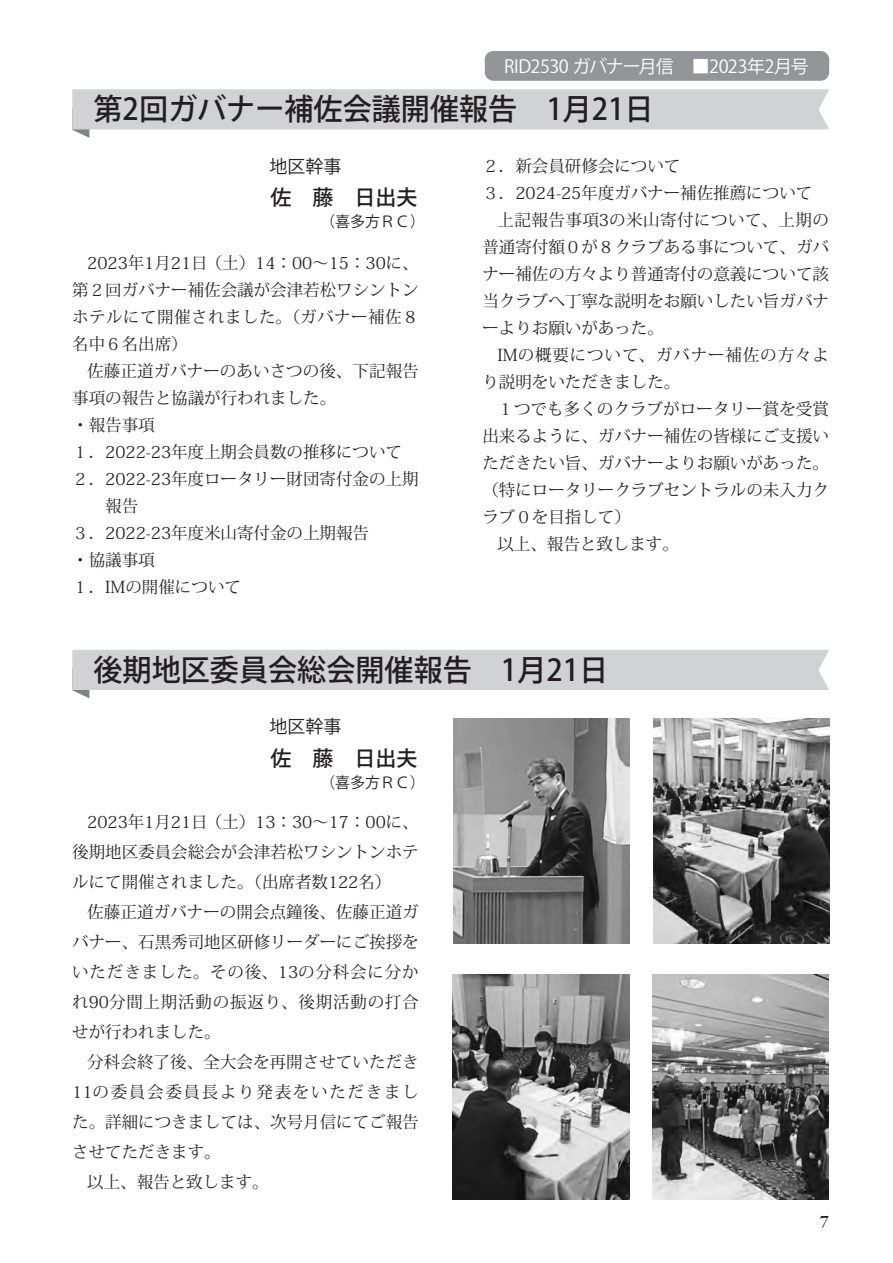
<style>
.page{position:relative;width:893px;height:1263px;background:#fff}
.page>*{position:absolute;margin:0;border:0;box-sizing:border-box;transform-origin:0 0}
.t1{font:500 30px "Koz Go Pr 6 N";color:#231f20}
.t2{font:500 21px "Koz Go Pr 6 N";color:#231f20}
.t3{font:18px "Koz Go Pr 6 N";letter-spacing:-.04em;color:#fff}
.t4{font:18px "Koz Go Pr 6 N";color:#231f20}
.t5{font:600 18px "Garamond Premr Pro";color:#231f20}
.t6{font:16.5px/27px "Koz Min Pr 6 N";color:#231f20;text-align:justify}
.t7{font:16.5px "Koz Min Pr 6 N";letter-spacing:.03em;color:#231f20}
.t8{font:16.5px "Koz Min Pr 6 N";letter-spacing:.055em;color:#231f20}
.t9{font:16.5px "Koz Min Pr 6 N";letter-spacing:.105em;color:#231f20}
.t10{font:15px "Koz Go Pr 6 N";color:#231f20}
</style>
<div class="page">
<div style="left:485px;top:51px;width:344px;height:30px;background:#939598;border-radius:9px"></div>
<svg style="left:72px;top:89px;width:757px;height:49px"></svg>
<svg style="left:72px;top:650px;width:757px;height:48px"></svg>
<img style="left:453px;top:718px;width:177px;height:225px">
<img style="left:653px;top:718px;width:176px;height:225px">
<img style="left:453px;top:974px;width:176px;height:225px">
<img style="left:653px;top:974px;width:176px;height:225px">
<p class="t3" style="left:504px;top:56px;width:306px">RID2530 ガバナー月信　■2023年2月号</p>
<h1 class="t1" style="left:94px;top:92px;width:562px">第2回ガバナー補佐会議開催報告　1月21日</h1>
<p class="t4" style="left:270px;top:156px;width:73px">地区幹事</p>
<p class="t2" style="left:270px;top:186px;width:148px">佐　藤　日出夫</p>
<p class="t10" style="left:320px;top:213px;width:106px">（喜多方ＲＣ）</p>
<p class="t6" style="left:72px;top:250px;width:348px;text-indent:15px">2023年1月21日（土）14：00～15：30に、第２回ガバナー補佐会議が会津若松ワシントンホテルにて開催されました。（ガバナー補佐８名中６名出席）</p>
<p class="t6" style="left:72px;top:358px;width:348px;text-align:left;text-indent:15px">佐藤正道ガバナーのあいさつの後、下記報告事項の報告と協議が行われました。<br>・報告事項<br>１．2022-23年度上期会員数の推移について<br>２．2022-23年度ロータリー財団寄付金の上期　　報告<br>３．2022-23年度米山寄付金の上期報告<br>・協議事項<br>１．IMの開催について</p>
<p class="t6" style="left:482px;top:153px;width:199px">２．新会員研修会について</p>
<p class="t6" style="left:482px;top:180px;width:331px">３．2024-25年度ガバナー補佐推薦について</p>
<p class="t7" style="left:497px;top:210px;width:333px">上記報告事項3の米山寄付について、上期の</p>
<p class="t6" style="left:482px;top:234px;width:348px">普通寄付額０が８クラブある事について、ガバ</p>
<p class="t6" style="left:482px;top:261px;width:348px">ナー補佐の方々より普通寄付の意義について該</p>
<p class="t6" style="left:482px;top:288px;width:348px">当クラブへ丁寧な説明をお願いしたい旨ガバナ</p>
<p class="t6" style="left:482px;top:315px;width:183px">ーよりお願いがあった。</p>
<p class="t8" style="left:497px;top:345px;width:333px">IMの概要について、ガバナー補佐の方々よ</p>
<p class="t6" style="left:482px;top:369px;width:199px">り説明をいただきました。</p>
<p class="t6" style="left:497px;top:396px;width:333px">１つでも多くのクラブがロータリー賞を受賞</p>
<p class="t6" style="left:482px;top:423px;width:348px">出来るように、ガバナー補佐の皆様にご支援い</p>
<p class="t6" style="left:482px;top:450px;width:348px">ただきたい旨、ガバナーよりお願いがあった。</p>
<p class="t6" style="left:482px;top:477px;width:348px">（特にロータリークラブセントラルの未入力ク</p>
<p class="t6" style="left:482px;top:504px;width:150px">ラブ０を目指して）</p>
<p class="t6" style="left:497px;top:531px;width:183px">以上、報告と致します。</p>
<h1 class="t1" style="left:94px;top:653px;width:516px">後期地区委員会総会開催報告　1月21日</h1>
<p class="t4" style="left:270px;top:717px;width:73px">地区幹事</p>
<p class="t2" style="left:270px;top:746px;width:148px">佐　藤　日出夫</p>
<p class="t10" style="left:320px;top:774px;width:106px">（喜多方ＲＣ）</p>
<p class="t6" style="left:72px;top:807px;width:348px;line-height:30px;text-indent:15px">2023年1月21日（土）13：30～17：00に、後期地区委員会総会が会津若松ワシントンホテルにて開催されました。（出席者数122名）</p>
<p class="t6" style="left:72px;top:897px;width:348px;line-height:30px;text-indent:15px">佐藤正道ガバナーの開会点鐘後、佐藤正道ガバナー、石黒秀司地区研修リーダーにご挨拶をいただきました。その後、13の分科会に分かれ90分間上期活動の振返り、後期活動の打合せが行われました。</p>
<p class="t6" style="left:87px;top:1048px;width:333px">分科会終了後、全大会を再開させていただき</p>
<p class="t9" style="left:72px;top:1082px;width:348px">11の委員会委員長より発表をいただきまし</p>
<p class="t6" style="left:72px;top:1108px;width:348px">た。詳細につきましては、次号月信にてご報告</p>
<p class="t6" style="left:72px;top:1138px;width:150px">させてただきます。</p>
<p class="t6" style="left:87px;top:1168px;width:183px">以上、報告と致します。</p>
<p class="t5" style="left:820px;top:1210px;width:10px">7</p>
</div>
